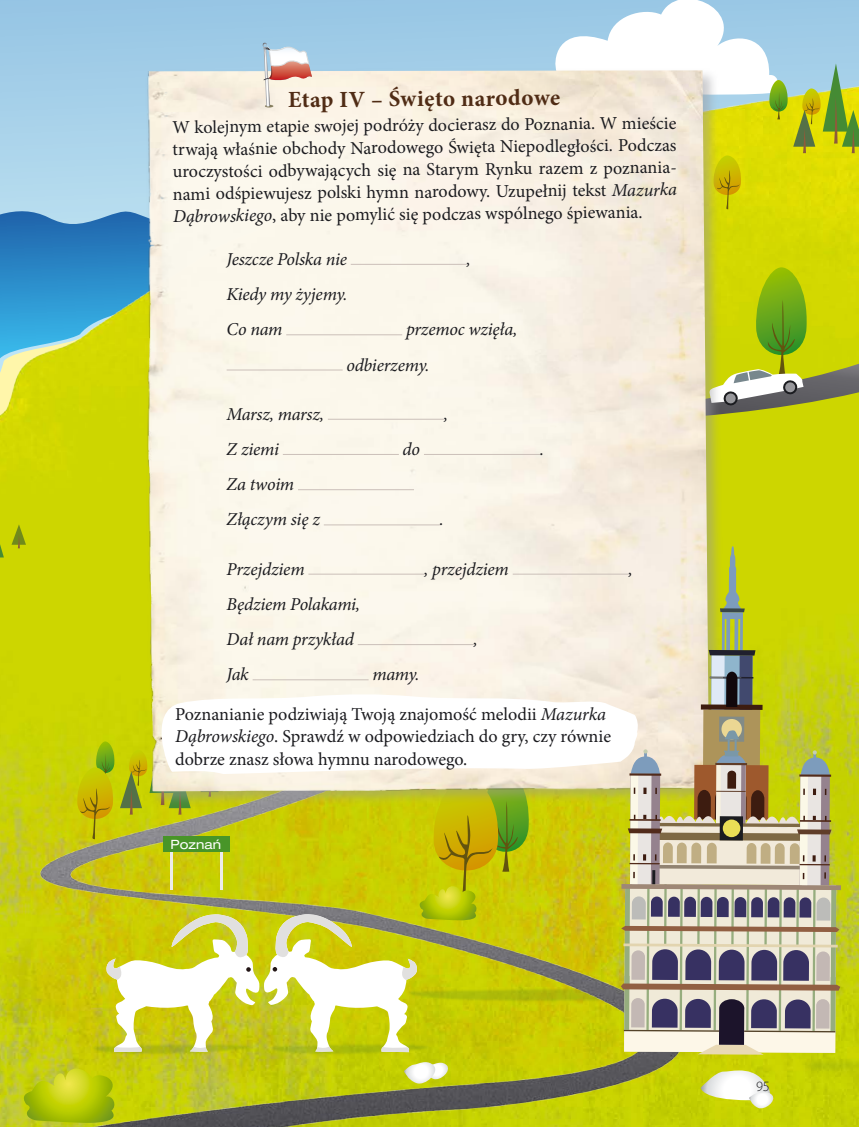
<style>
.page{position:relative;width:859px;height:1127px;background:#fff}
.page>*{position:absolute;margin:0;border:0;box-sizing:border-box;transform-origin:0 0}
.t1{font:700 23.1px "Minion Pro";color:#502c15}
.t2{font:18.15px/22.4px "Minion Pro";color:#1b1b1f}
.t3{font:italic 18.15px/35.2px "Minion Pro";letter-spacing:-.015em;color:#1b1b1f}
.t4{font:300 14.25px "Myriad Pro";color:#1b1b1f}
.t5{font:300 14.25px "Helvetica Neue LT Pro";color:#1b1b1f}
.t6{font:expanded 12.75px "Helvetica Neue LT Pro";color:#fff}
.s1{font-style:italic}
</style>
<div class="page">
<div style="left:10px;top:0;width:524px;height:38px;background:#99c7e5"></div>
<svg style="left:0;top:0;width:10px;height:38px"></svg>
<img style="left:0;top:38px;width:859px;height:1089px">
<img style="left:749px;top:1010px;width:110px;height:111px">
<svg style="left:534px;top:0;width:325px;height:210px"></svg>
<svg style="left:0;top:528px;width:4px;height:29px"></svg>
<svg style="left:12px;top:524px;width:14px;height:24px"></svg>
<svg style="left:701px;top:1070px;width:76px;height:41px"></svg>
<img style="left:0;top:729px;width:698px;height:398px">
<img style="left:40px;top:990px;width:179px;height:117px">
<img style="left:219px;top:1052px;width:263px;height:55px">
<svg style="left:77px;top:725px;width:453px;height:327px;background:#c8c932"></svg>
<svg style="left:21px;top:1065px;width:104px;height:58px;background:#bac80f"></svg>
<hr style="left:171px;top:851px;width:2px;height:38px;background:#edecec">
<hr style="left:220px;top:851px;width:2px;height:38px;background:#edecec">
<div style="left:163px;top:836px;width:66px;height:16px;background:#489528"></div>
<svg style="left:725px;top:243px;width:134px;height:187px;background:#b5c31c"></svg>
<div style="left:145px;top:68px;width:580px;height:739px;background:#98989c;opacity:.5"></div>
<img style="left:136px;top:70px;width:573px;height:721px">
<hr style="left:351px;top:264px;width:116px;height:1px;background:#cdc2bb">
<hr style="left:286px;top:334px;width:116px;height:1px;background:#cdc2bb">
<hr style="left:227px;top:369px;width:116px;height:1px;background:#cdc2bb">
<hr style="left:328px;top:419px;width:116px;height:1px;background:#cdc2bb">
<hr style="left:283px;top:454px;width:116px;height:1px;background:#cdc2bb">
<hr style="left:424px;top:454px;width:116px;height:1px;background:#cdc2bb">
<hr style="left:298px;top:489px;width:116px;height:1px;background:#cdc2bb">
<hr style="left:324px;top:524px;width:116px;height:1px;background:#cdc2bb">
<hr style="left:308px;top:574px;width:116px;height:1px;background:#cdc2bb">
<hr style="left:513px;top:574px;width:116px;height:1px;background:#cdc2bb">
<hr style="left:358px;top:644px;width:116px;height:1px;background:#cdc2bb">
<hr style="left:253px;top:679px;width:116px;height:1px;background:#cdc2bb">
<svg style="left:263px;top:43px;width:49px;height:65px;background:#e0cec9"></svg>
<div style="left:722px;top:612px;width:21px;height:7px;background:#7d9cbc"></div>
<hr style="left:722px;top:618px;width:3px;height:32px;background:#7d9cbc">
<hr style="left:740px;top:618px;width:3px;height:33px;background:#7d9cbc">
<svg style="left:726px;top:619px;width:4px;height:31px"></svg>
<svg style="left:734px;top:619px;width:4px;height:31px"></svg>
<svg style="left:720px;top:546px;width:25px;height:66px;background:#aebd39"></svg>
<div style="left:703px;top:709px;width:57px;height:71px;background:#ad945a"></div>
<div style="left:719px;top:716px;width:25px;height:26px;background:#828b87"></div>
<div style="left:721px;top:719px;width:21px;height:20px;background:#ebd793;border-radius:50%"></div>
<div style="left:711px;top:655px;width:42px;height:55px;background:#8fb5cc"></div>
<div style="left:739px;top:655px;width:14px;height:55px;background:#41496e"></div>
<div style="left:711px;top:655px;width:14px;height:55px;background:#dfe9f6"></div>
<div style="left:701px;top:704px;width:61px;height:6px;background:#3d1c10"></div>
<hr style="left:710px;top:677px;width:43px;height:1px;background:#20202d">
<svg style="left:710px;top:671px;width:31px;height:36px"></svg>
<svg style="left:709px;top:650px;width:46px;height:5px"></svg>
<svg style="left:621px;top:730px;width:220px;height:324px;background:#b4ac8d"></svg>
<div style="left:723px;top:819px;width:17px;height:18px;background:#e9de56;border-radius:50%"></div>
<svg style="left:147px;top:694px;width:492px;height:80px"></svg>
<p class="t1" style="left:288px;top:85px;width:274px;rotate:-1deg">Etap IV – Święto narodowe</p>
<p class="t2" style="left:171px;top:118px;width:508px;rotate:-1deg">W kolejnym etapie swojej podróży docierasz do Poznania. W mieście trwają właśnie obchody Narodowego Święta Niepodległości. Podczas uroczystości odbywających się na Starym Rynku razem z poznania&shy;nami odśpiewujesz polski hymn narodowy. Uzupełnij tekst <span class="s1">Mazurka Dąbrowskiego</span>, aby nie pomylić się podczas wspólnego śpiewania.</p>
<p class="t3" style="left:227px;top:241px;width:122px">Jeszcze Polska nie</p>
<p class="t3" style="left:467px;top:241px;width:6px">,</p>
<p class="t3" style="left:227px;top:277px;width:122px">Kiedy my żyjemy.<br>Co nam</p>
<p class="t3" style="left:346px;top:312px;width:172px;text-indent:60px">przemoc wzięła, odbierzemy.</p>
<p class="t3" style="left:227px;top:396px;width:99px">Marsz, marsz,</p>
<p class="t3" style="left:444px;top:396px;width:6px">,</p>
<p class="t3" style="left:227px;top:431px;width:54px">Z ziemi</p>
<p class="t3" style="left:403px;top:431px;width:19px">do</p>
<p class="t3" style="left:540px;top:431px;width:6px">.</p>
<p class="t3" style="left:227px;top:467px;width:95px">Za twoim<br>Złączym się z</p>
<p class="t3" style="left:440px;top:502px;width:6px">.</p>
<p class="t3" style="left:227px;top:551px;width:79px">Przejdziem</p>
<p class="t3" style="left:424px;top:551px;width:86px">, przejdziem</p>
<p class="t3" style="left:628px;top:551px;width:6px">,</p>
<p class="t3" style="left:227px;top:586px;width:135px">Będziem Polakami,<br>Dał nam przykład</p>
<p class="t3" style="left:474px;top:622px;width:6px">,</p>
<p class="t3" style="left:227px;top:657px;width:24px">Jak</p>
<p class="t2" style="left:175px;top:655px;width:432px;line-height:39.8px;text-align:center"><span class="s1">mamy.<br></span>Poznanianie podziwiają Twoją znajomość melodii <span class="s1">Mazurka</span></p>
<p class="t2" style="left:175px;top:725px;width:437px"><span class="s1">Dąbrowskiego</span>. Sprawdź w odpowiedziach do gry, czy równie dobrze znasz słowa hymnu narodowego.</p>
<p class="t6" style="left:171px;top:837px;width:52px">Poznań</p>
<p class="t5" style="left:754px;top:1076px;width:9px">9</p>
<p class="t4" style="left:756px;top:1077px;width:15px">95</p>
</div>
